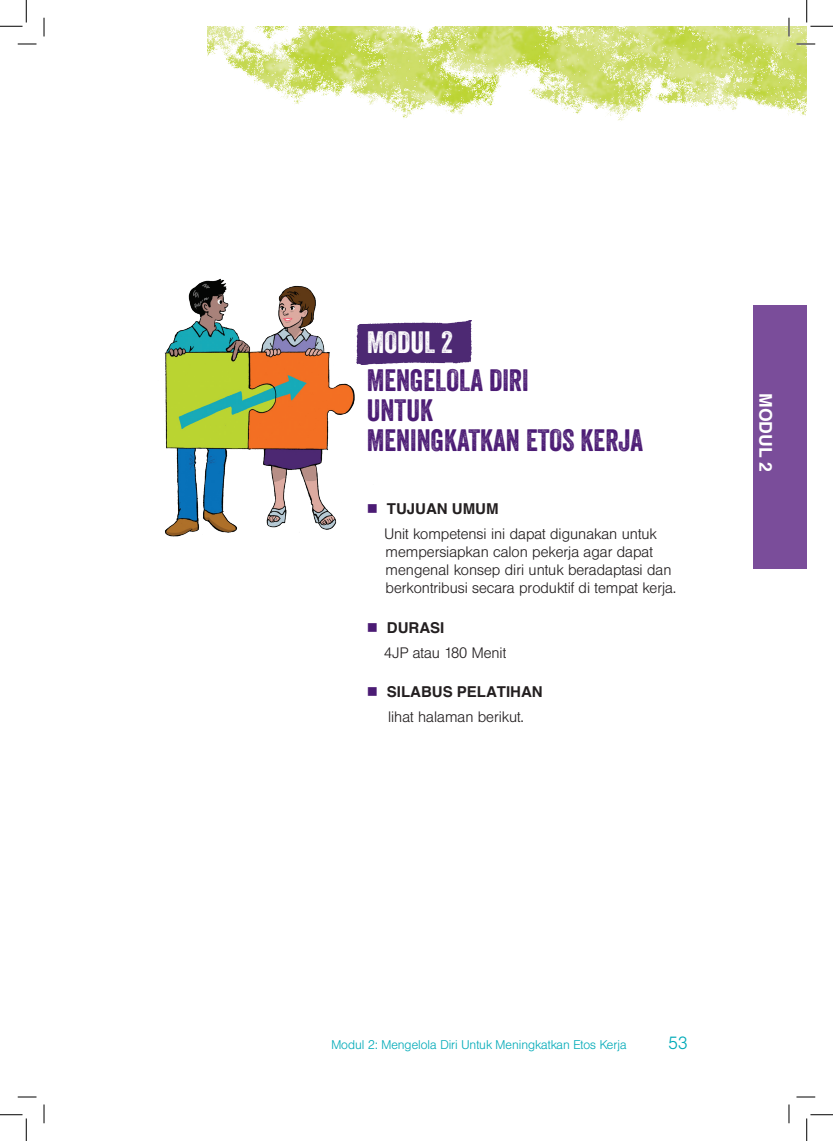
<style>
.page{position:relative;width:833px;height:1141px;background:#fff}
.page>*{position:absolute;margin:0;border:0;box-sizing:border-box;transform-origin:0 0}
.t1{font:30px/30px "Veneer";color:#4b1b74}
.t2{font:30px "Veneer";color:#fff}
.t3{font:700 17.5px "Helvetica";color:#fff}
.t4{font:300 17.5px "Helvetica BQ";color:#00aab8}
.t5{font:300 15px/18px "Helvetica BQ";color:#231f20}
.t6{font:700 15px "Helvetica";color:#231f20}
.t7{font:300 12.5px "Helvetica BQ";color:#00aab8}
</style>
<div class="page">
<img style="left:207px;top:26px;width:599px;height:95px">
<div style="left:752px;top:305px;width:54px;height:263px;background:#7a4d9a"></div>
<img style="left:376px;top:321px;width:95px;height:43px">
<img style="left:164px;top:278px;width:212px;height:259px">
<svg style="left:18px;top:43px;width:18px;height:2px"></svg>
<svg style="left:796px;top:43px;width:18px;height:2px"></svg>
<svg style="left:18px;top:1096px;width:18px;height:1px"></svg>
<svg style="left:796px;top:1096px;width:18px;height:1px"></svg>
<svg style="left:43px;top:18px;width:2px;height:18px"></svg>
<svg style="left:43px;top:1104px;width:2px;height:19px"></svg>
<svg style="left:787px;top:18px;width:2px;height:18px"></svg>
<svg style="left:788px;top:1104px;width:1px;height:19px"></svg>
<svg style="left:0;top:0;width:27px;height:27px"></svg>
<svg style="left:0;top:1114px;width:27px;height:26px"></svg>
<svg style="left:806px;top:0;width:26px;height:27px"></svg>
<svg style="left:806px;top:1114px;width:26px;height:26px"></svg>
<svg style="left:368px;top:504px;width:8px;height:9px"></svg>
<h1 class="t2" style="left:366px;top:324px;width:88px">MODUL 2</h1>
<h1 class="t1" style="left:366px;top:365px;width:163px">MENGELOLA DIRI</h1>
<h1 class="t1" style="left:366px;top:395px;width:277px">UNTUK<br>MENINGKATKAN ETOS KERJA</h1>
<p class="t6" style="left:386px;top:499px;width:113px">TUJUAN UMUM</p>
<p class="t5" style="left:384px;top:525px;width:293px">Unit kompetensi ini dapat digunakan untuk mempersiapkan calon pekerja agar dapat mengenal konsep diri untuk beradaptasi dan berkontribusi secara produktif di tempat kerja.</p>
<p class="t6" style="left:386px;top:618px;width:59px">DU RASI</p>
<p class="t5" style="left:384px;top:643px;width:123px">4JP atau 180 Menit</p>
<p class="t6" style="left:386px;top:682px;width:157px">SILABUS PELATIHAN</p>
<p class="t5" style="left:388px;top:708px;width:137px">lihat halaman berikut.</p>
<p class="t3" style="left:776px;top:393px;width:80px;rotate:90deg">Modul 2</p>
<p class="t7" style="left:331px;top:1037px;width:296px">Modul 2: Mengelola Diri Untuk Meningkatkan Etos Kerja</p>
<p class="t4" style="left:668px;top:1032px;width:21px">53</p>
</div>
